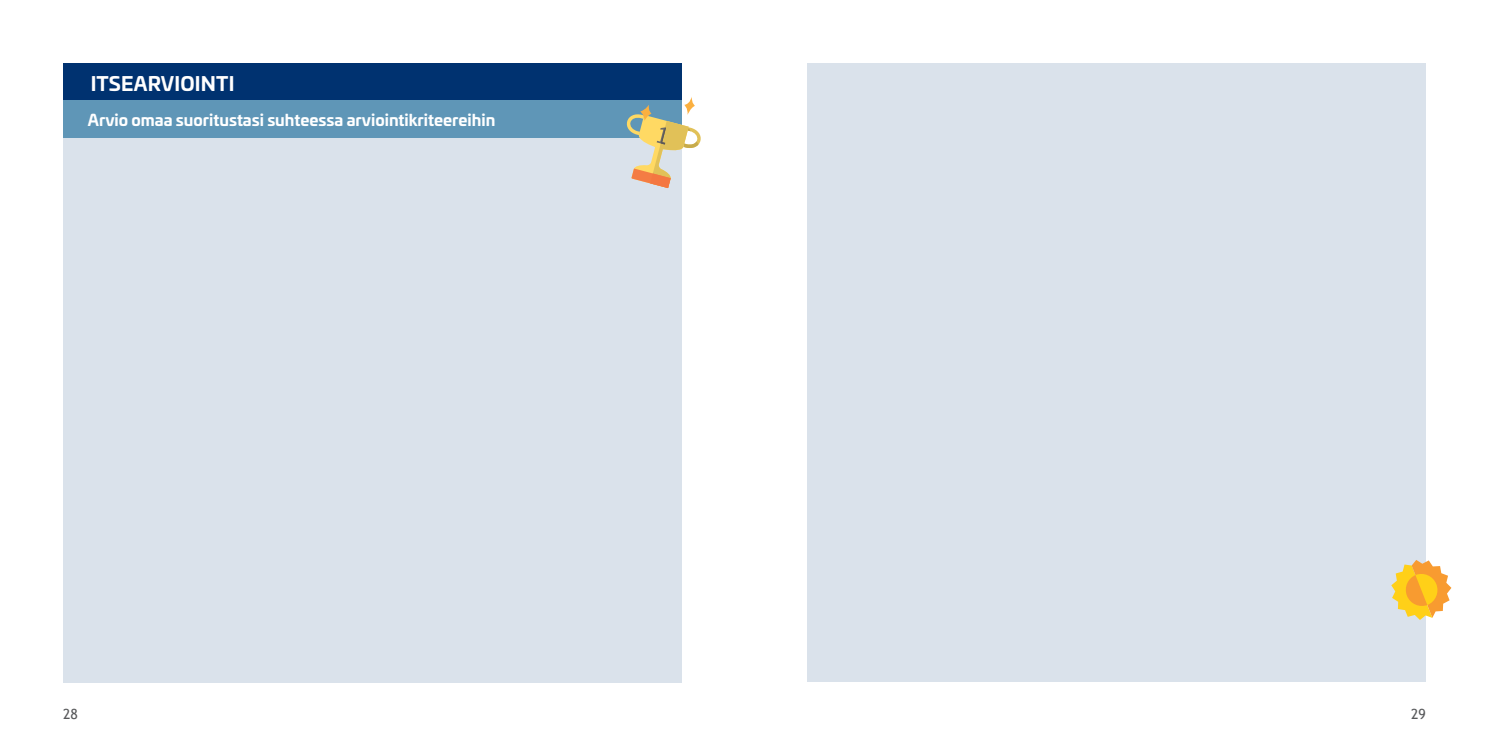
<style>
.page{position:relative;width:1489px;height:745px;background:#fff}
.page>*{position:absolute;margin:0;border:0;box-sizing:border-box;transform-origin:0 0}
.t1{font:700 19.25px "Univia Pro";letter-spacing:.01em;color:#fff}
.t2{font:700 15.75px "Univia Pro";color:#fff}
.t3{font:14px "Trebuchet MS";color:#58595b}
</style>
<div class="page">
<div style="left:63px;top:101px;width:618px;height:581px;background:#dae2eb"></div>
<div style="left:63px;top:63px;width:618px;height:38px;background:#003270"></div>
<div style="left:63px;top:101px;width:618px;height:37px;background:#5f96b7"></div>
<div style="left:807px;top:63px;width:618px;height:618px;background:#dae2eb"></div>
<svg style="left:1391px;top:559px;width:60px;height:60px"></svg>
<svg style="left:625px;top:96px;width:76px;height:92px"></svg>
<p class="t1" style="left:91px;top:68px;width:145px">ITSEARVIOINTI</p>
<p class="t2" style="left:88px;top:107px;width:409px">Arvio omaa suoritustasi suhteessa arviointikriteereihin</p>
<p class="t3" style="left:63px;top:705px;width:16px">28</p>
<p class="t3" style="left:1410px;top:705px;width:16px">29</p>
</div>
